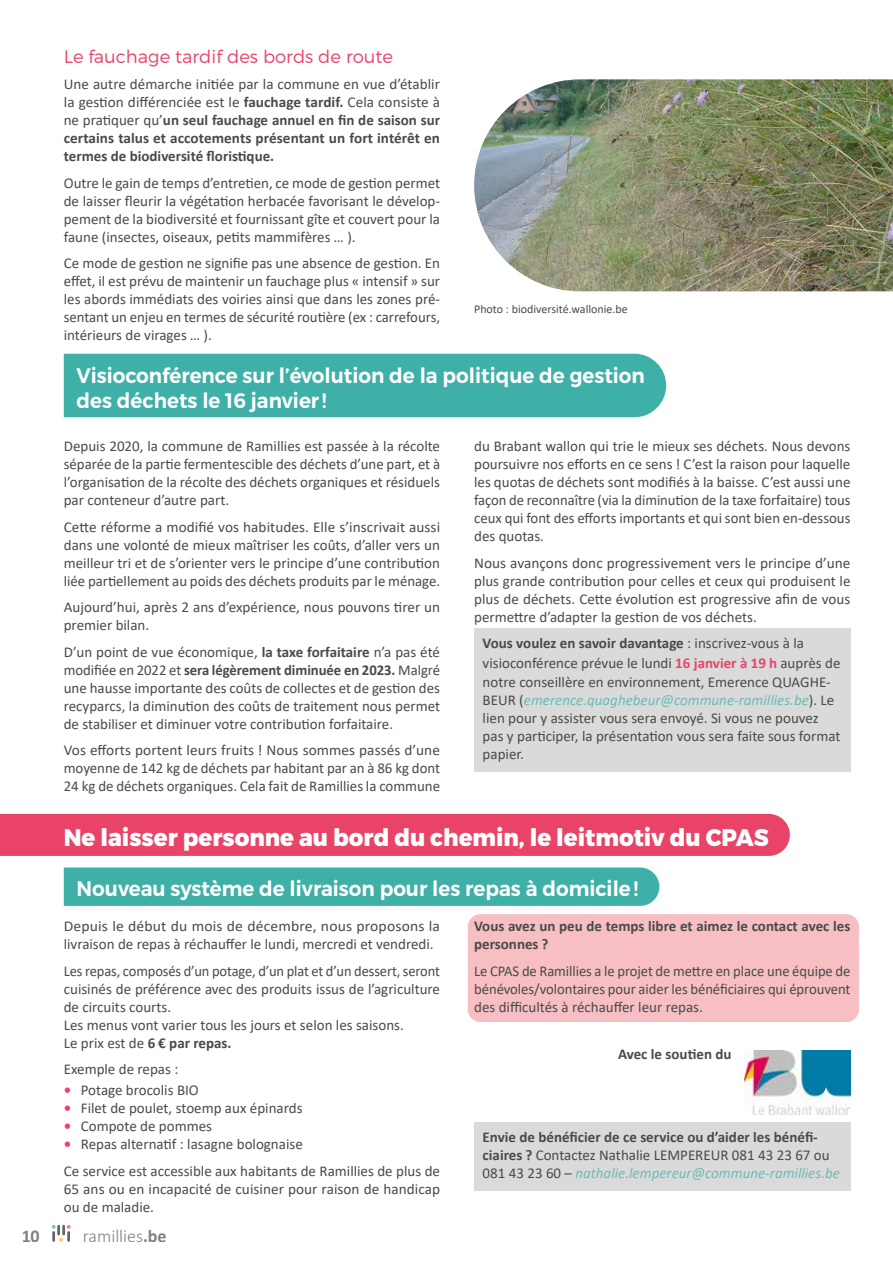
<style>
.page{position:relative;width:893px;height:1263px;background:#fff}
.page>*{position:absolute;margin:0;border:0;box-sizing:border-box;transform-origin:0 0}
.t1{font:800 24px "Montserrat";color:#fff;scale:.95 1}
.t2{font:600 21px/25.2px "Montserrat";color:#fff;scale:.95 1}
.t3{font:300 18px "Montserrat";color:#e94368}
.t4{font:300 18px "Calibri";color:#4a4a49}
.t5{font:700 18px "Calibri";color:#4a4a49}
.t6{font:15px/18px "Calibri";color:#4a4a49;text-align:justify}
.t7{font:700 15px/18px "Calibri";color:#4a4a49}
.t8{font:15px/18px "Calibri";color:#4a4a49;scale:1.04 1}
.t9{font:12px "Calibri";color:#4a4a49}
.s1{font-weight:400}
.s2{font-weight:700}
.s3{font-weight:700;color:#e94368}
.s4{font-style:italic;color:#6bbcb5}
.s5{font-weight:400;font-style:italic;color:#6bbcb5}
</style>
<div class="page">
<svg style="left:52px;top:1225px;width:19px;height:17px"></svg>
<div style="left:468px;top:914px;width:391px;height:108px;background:#f7bfc3;border-radius:13px"></div>
<div style="left:64px;top:354px;width:602px;height:63px;background:#3fb0a8"></div>
<div style="left:474px;top:628px;width:376px;height:143px;background:#dadada"></div>
<div style="left:0;top:814px;width:790px;height:42px;background:#e94368"></div>
<div style="left:64px;top:867px;width:595px;height:39px;background:#3fb0a8"></div>
<div style="left:474px;top:1122px;width:376px;height:68px;background:#dadada"></div>
<img style="left:744px;top:1050px;width:106px;height:64px">
<img style="left:474px;top:79px;width:419px;height:212px">
<p class="t3" style="left:64px;top:45px;width:331px">Le fauchage tardif des bords de route</p>
<p class="t7" style="left:64px;top:75px;width:378px;text-align:justify"><span class="s1">Une autre démarche initiée par la commune en vue d’établir la gestion différenciée est le</span> fauchage tardif. <span class="s1">Cela consiste à ne pratiquer qu’</span>un seul fauchage annuel en fin de saison sur certains talus et accotements présentant un fort intérêt en termes de biodiversité floristique.</p>
<p class="t6" style="left:64px;top:173px;width:378px">Outre le gain de temps d’entretien, ce mode de gestion permet de laisser fleurir la végétation herbacée favorisant le dévelop&shy;pement de la biodiversité et fournissant gîte et couvert pour la faune (insectes, oiseaux, petits mammifères … ).</p>
<p class="t6" style="left:64px;top:254px;width:378px">Ce mode de gestion ne signifie pas une absence de gestion. En effet, il est prévu de maintenir un fauchage plus « intensif » sur les abords immédiats des voiries ainsi que dans les zones pré&shy;sentant un enjeu en termes de sécurité routière (ex : carrefours, intérieurs de virages … ).</p>
<p class="t9" style="left:474px;top:301px;width:155px">Photo : biodiversité.wallonie.be</p>
<h2 class="t2" style="left:77px;top:363px;width:600px">Visioconférence sur l’évolution de la politique de gestion des déchets le 16 janvier !</h2>
<p class="t6" style="left:64px;top:437px;width:378px">Depuis 2020, la commune de Ramillies est passée à la récolte séparée de la partie fermentescible des déchets d’une part, et à l’organisation de la récolte des déchets organiques et résiduels par conteneur d’autre part.</p>
<p class="t6" style="left:64px;top:517px;width:378px">Cette réforme a modifié vos habitudes. Elle s’inscrivait aussi dans une volonté de mieux maîtriser les coûts, d’aller vers un meilleur tri et de s’orienter vers le principe d’une contribution liée partiellement au poids des déchets produits par le ménage.</p>
<p class="t6" style="left:64px;top:598px;width:378px">Aujourd’hui, après 2 ans d’expérience, nous pouvons tirer un premier bilan.</p>
<p class="t6" style="left:64px;top:642px;width:378px">D’un point de vue économique, <span class="s2">la taxe forfaitaire</span> n’a pas été modifiée en 2022 et <span class="s2">sera légèrement diminuée en 2023.</span> Malgré une hausse importante des coûts de collectes et de gestion des recyparcs, la diminution des coûts de traitement nous permet de stabiliser et diminuer votre contribution forfaitaire.</p>
<p class="t6" style="left:64px;top:741px;width:378px">Vos efforts portent leurs fruits ! Nous sommes passés d’une moyenne de 142 kg de déchets par habitant par an à 86 kg dont 24 kg de déchets organiques. Cela fait de Ramillies la commune</p>
<p class="t6" style="left:474px;top:437px;width:378px">du Brabant wallon qui trie le mieux ses déchets. Nous devons poursuivre nos efforts en ce sens ! C’est la raison pour laquelle les quotas de déchets sont modifiés à la baisse. C’est aussi une façon de reconnaître (via la diminution de la taxe forfaitaire) tous ceux qui font des efforts importants et qui sont bien en-dessous des quotas.</p>
<p class="t6" style="left:474px;top:553px;width:378px">Nous avançons donc progressivement vers le principe d’une plus grande contribution pour celles et ceux qui produisent le plus de déchets. Cette évolution est progressive afin de vous permettre d’adapter la gestion de vos déchets.</p>
<p class="t6" style="left:483px;top:633px;width:359px;line-height:19.5px;text-align:left"><span class="s2">Vous voulez en savoir davantage</span> : inscrivez-vous à la visioconférence prévue le lundi <span class="s3">16 janvier à 19 h</span> auprès de notre conseillère en environnement, Emerence QUAGHE-</p>
<p class="t6" style="left:483px;top:691px;width:359px;text-align:left">BEUR (<span class="s4">emerence.quaghebeur@commune-ramillies.be</span>). Le lien pour y assister vous sera envoyé. Si vous ne pouvez pas y participer, la présentation vous sera faite sous format papier.</p>
<h1 class="t1" style="left:64px;top:822px;width:743px">Ne laisser personne au bord du chemin, le leitmotiv du CPAS</h1>
<h2 class="t2" style="left:77px;top:876px;width:593px">Nouveau système de livraison pour les repas à domicile!</h2>
<p class="t8" style="left:64px;top:917px;width:363px">Depuis le début du mois de décembre, nous proposons la livraison de repas à réchauffer le lundi, mercredi et vendredi.</p>
<p class="t6" style="left:64px;top:961px;width:378px;text-align:left">Les repas, composés d’un potage, d’un plat et d’un dessert, seront cuisinés de préférence avec des produits issus de l’agriculture de circuits courts.<br>Les menus vont varier tous les jours et selon les saisons.<br>Le prix est de <span class="s2">6 € par repas.</span></p>
<p class="t6" style="left:64px;top:1060px;width:116px">Exemple de repas :</p>
<p class="t6" style="left:64px;top:1081px;width:137px"><span class="s3">•</span> Potage brocolis BIO</p>
<p class="t6" style="left:64px;top:1099px;width:240px"><span class="s3">•</span> Filet de poulet, stoemp aux épinards</p>
<p class="t6" style="left:64px;top:1117px;width:150px"><span class="s3">•</span> Compote de pommes</p>
<p class="t6" style="left:64px;top:1131px;width:378px;line-height:26.5px"><span class="s3">•</span> Repas alternatif : lasagne bolognaise<br>Ce service est accessible aux habitants de Ramillies de plus de</p>
<p class="t6" style="left:64px;top:1179px;width:378px">65 ans ou en incapacité de cuisiner pour raison de handicap ou de maladie.</p>
<p class="t7" style="left:474px;top:917px;width:378px">Vous avez un peu de temps libre et aimez le contact avec les personnes ?</p>
<p class="t6" style="left:474px;top:961px;width:378px">Le CPAS de Ramillies a le projet de mettre en place une équipe de bénévoles/volontaires pour aider les bénéficiaires qui éprouvent des difficultés à réchauffer leur repas.</p>
<p class="t7" style="left:618px;top:1045px;width:115px">Avec le soutien du</p>
<p class="t7" style="left:483px;top:1128px;width:359px">Envie de bénéficier de ce service ou d’aider les bénéfi&shy;ciaires ? <span class="s1">Contactez Nathalie LEMPEREUR 081 43 23 67 ou<br>081 43 23 60 –</span> <span class="s5">nathalie.lempereur@commune-ramillies.be</span></p>
<p class="t5" style="left:21px;top:1223px;width:20px">10</p>
<p class="t4" style="left:83px;top:1224px;width:85px">ramillies<span class="s2">.be</span></p>
</div>
